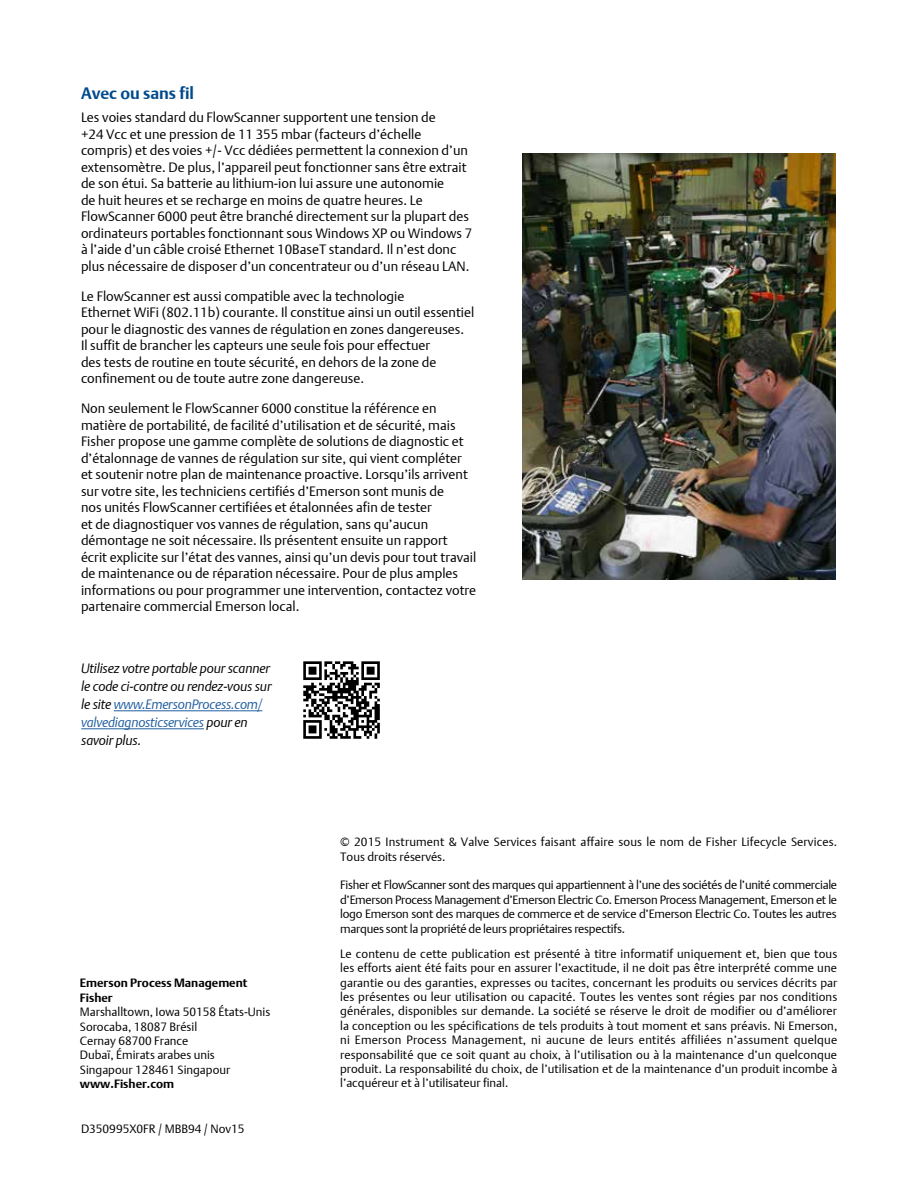
<style>
.page{position:relative;width:918px;height:1188px;background:#fff}
.page>*{position:absolute;margin:0;border:0;box-sizing:border-box;transform-origin:0 0}
.t1{font:700 16.5px "DTL Argo T";color:#004b8d}
.t2{font:300 13.5px/16.5px "DTL Argo T";color:#000}
.t3{font:italic 300 13.5px/18px "DTL Argo T";letter-spacing:-.01em;color:#000}
.t4{font:300 12px/14.4px "DTL Argo T";color:#000}
.t5{font:700 12px/14.4px "DTL Argo T";color:#000}
.s1{color:#215e9e}
</style>
<div class="page">
<hr style="left:114px;top:711px;width:148px;height:1px;background:#215e9e">
<hr style="left:81px;top:729px;width:123px;height:1px;background:#215e9e">
<img style="left:303px;top:661px;width:77px;height:78px">
<img style="left:522px;top:154px;width:314px;height:426px">
<p class="t1" style="left:81px;top:83px;width:115px">Avec ou sans fil</p>
<p class="t2" style="left:81px;top:109px;width:393px">Les voies standard du FlowScanner supportent une tension de<br>+24 Vcc et une pression de 11 355 mbar (facteurs d’échelle compris) et des voies +/- Vcc dédiées permettent la connexion d’un extensomètre. De plus, l’appareil peut fonctionner sans être extrait de son étui. Sa batterie au lithium-ion lui assure une autonomie<br>de huit heures et se recharge en moins de quatre heures. Le FlowScanner 6000 peut être branché directement sur la plupart des ordinateurs portables fonctionnant sous Windows XP ou Windows 7 à l’aide d’un câble croisé Ethernet 10BaseT standard. Il n’est donc plus nécessaire de disposer d’un concentrateur ou d’un réseau LAN.</p>
<p class="t2" style="left:81px;top:288px;width:395px">Le FlowScanner est aussi compatible avec la technologie<br>Ethernet WiFi (802.11b) courante. Il constitue ainsi un outil essentiel pour le diagnostic des vannes de régulation en zones dangereuses.<br>Il suffit de brancher les capteurs une seule fois pour effectuer<br>des tests de routine en toute sécurité, en dehors de la zone de confinement ou de toute autre zone dangereuse.</p>
<p class="t2" style="left:81px;top:400px;width:397px">Non seulement le FlowScanner 6000 constitue la référence en matière de portabilité, de facilité d’utilisation et de sécurité, mais Fisher propose une gamme complète de solutions de diagnostic et d’étalonnage de vannes de régulation sur site, qui vient compléter et soutenir notre plan de maintenance proactive. Lorsqu’ils arrivent sur votre site, les techniciens certifiés d’Emerson sont munis de<br>nos unités FlowScanner certifiées et étalonnées afin de tester<br>et de diagnostiquer vos vannes de régulation, sans qu’aucun démontage ne soit nécessaire. Ils présentent ensuite un rapport écrit explicite sur l’état des vannes, ainsi qu’un devis pour tout travail de maintenance ou de réparation nécessaire. Pour de plus amples informations ou pour programmer une intervention, contactez votre partenaire commercial Emerson local.</p>
<p class="t3" style="left:81px;top:659px;width:192px">Utilisez votre portable pour scanner le code ci-contre ou rendez-vous sur le site <span class="s1">www.EmersonProcess.com/ valvediagnosticservices</span> pour en savoir plus.</p>
<p class="t5" style="left:80px;top:976px;width:169px">Emerson Process Management<br>Fisher</p>
<p class="t4" style="left:80px;top:1005px;width:192px">Marshalltown, Iowa 50158 États-Unis<br>Sorocaba, 18087 Brésil<br>Cernay 68700 France<br>Dubaï, Émirats arabes unis<br>Singapour 128461 Singapour</p>
<p class="t5" style="left:80px;top:1077px;width:96px">www.Fisher.com</p>
<p class="t4" style="left:81px;top:1121px;width:165px">D350995X0FR / MBB94 / Nov15</p>
<p class="t4" style="left:340px;top:835px;width:499px">© 2015 Instrument &amp; Valve Services faisant affaire sous le nom de Fisher Lifecycle Services.<br>Tous droits réservés.</p>
<p class="t4" style="left:340px;top:878px;width:498px;text-align:justify">Fisher et FlowScanner sont des marques qui appartiennent à l’une des sociétés de l’unité commerciale d’Emerson Process Management d’Emerson Electric Co. Emerson Process Management, Emerson et le logo Emerson sont des marques de commerce et de service d’Emerson Electric Co. Toutes les autres marques sont la propriété de leurs propriétaires respectifs.</p>
<p class="t4" style="left:340px;top:946px;width:499px;text-align:justify">Le contenu de cette publication est présenté à titre informatif uniquement et, bien que tous les efforts aient été faits pour en assurer l’exactitude, il ne doit pas être interprété comme une garantie ou des garanties, expresses ou tacites, concernant les produits ou services décrits par les présentes ou leur utilisation ou capacité. Toutes les ventes sont régies par nos conditions générales, disponibles sur demande. La société se réserve le droit de modifier ou d’améliorer la conception ou les spécifications de tels produits à tout moment et sans préavis. Ni Emerson, ni Emerson Process Management, ni aucune de leurs entités affiliées n’assument quelque responsabilité que ce soit quant au choix, à l’utilisation ou à la maintenance d’un quelconque produit. La responsabilité du choix, de l’utilisation et de la maintenance d’un produit incombe à l’acquéreur et à l’utilisateur final.</p>
</div>
